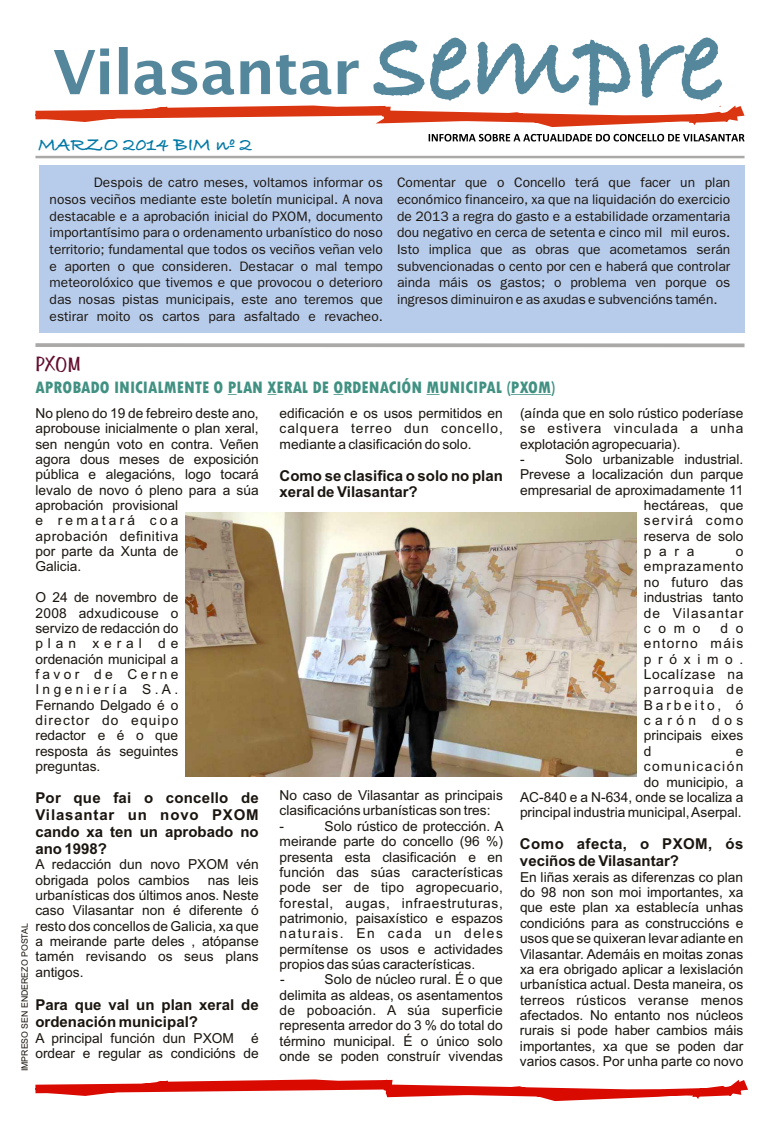
<style>
.page{position:relative;width:780px;height:1134px;background:#fff}
.page>*{position:absolute;margin:0;border:0;box-sizing:border-box;transform-origin:0 0}
.t1{font:20px "Bradley Hand ITCTT Bold";color:#0078a6}
.t2{font:20px "Benguiat Frisky ATT";color:#630d2e}
.t3{font:800 condensed 17.5px "Tw Cen";color:#419183}
.t4{font:700 15px/16.8px "Arial";color:#1a150f}
.t5{font:13.75px/15.4px "Arial";color:#1a150f;text-align:justify}
.t6{font:13.75px/16.6px "Un Dotum";color:#1a150f;text-align:justify}
.t7{font:13.75px "Arial";letter-spacing:.095em;color:#1a150f}
.t8{font:8.75px "Arial";color:#1a150f}
</style>
<div class="page">
<div style="left:39px;top:165px;width:705px;height:168px;background:#b7cbea"></div>
<svg style="left:35px;top:37px;width:709px;height:90px"></svg>
<svg style="left:428px;top:134px;width:316px;height:8px"></svg>
<hr style="left:35px;top:156px;width:709px;height:2px;background:#aaa9a8">
<svg style="left:35px;top:343px;width:709px;height:4px;background:#b1b0af"></svg>
<svg style="left:35px;top:1079px;width:713px;height:23px"></svg>
<img style="left:185px;top:512px;width:451px;height:265px">
<svg style="left:426px;top:394px;width:13px;height:1px"></svg>
<hr style="left:511px;top:394px;width:40px;height:1px;background:#419183">
<h1 class="t1" style="left:38px;top:133px;width:215px">MARZO 2014 BIM nº 2</h1>
<p class="t6" style="left:50px;top:175px;width:335px;text-indent:44px">Despois de catro meses, voltamos informar os nosos veciños mediante este boletín municipal. A nova destacable e a aprobación inicial do PXOM, documento importantísimo para o ordenamento urbanístico do noso territorio; fundamental que todos os veciños veñan velo e aporten o que consideren. Destacar o mal tempo meteorolóxico que tivemos e que provocou o deterioro das nosas pistas municipais, este ano teremos que estirar moito os cartos para asfaltado e revacheo.</p>
<p class="t6" style="left:397px;top:175px;width:335px">Comentar que o Concello terá que facer un plan económico financeiro, xa que na liquidación do exercicio de 2013 a regra do gasto e a estabilidade orzamentaria dou negativo en cerca de setenta e cinco mil mil euros.<br>Isto implica que as obras que acometamos serán subvencionadas o cento por cen e haberá que controlar ainda máis os gastos; o problema ven porque os ingresos diminuiron e as axudas e subvencións tamén.</p>
<h1 class="t2" style="left:35px;top:352px;width:47px">PXOM</h1>
<p class="t3" style="left:35px;top:381px;width:521px">APROBADO INICIALMENTE O PLAN XERAL DE ORDENACIÓN MUNICIPAL (PXOM)</p>
<p class="t5" style="left:520px;top:407px;width:225px;text-align:left">(aínda que en solo rústico poderíase se estivera vinculada a unha explotación agropecuaria).<br>-</p>
<p class="t5" style="left:35px;top:407px;width:225px;text-align:left">No pleno do 19 de febreiro deste ano, aprobouse inicialmente o plan xeral, sen nengún voto en contra. Veñen agora dous meses de exposición pública e alegacións, logo tocará levalo de novo ó pleno para a súa aprobación provisional<br>e rematará coa<br>aprobación definitiva<br>por parte da Xunta de<br>Galicia.</p>
<p class="t5" style="left:35px;top:591px;width:144px">O 24 de novembro de 2008 adxudicouse o servizo de redacción do plan xeral de ordenación municipal a favor de Cerne Ingeniería S.A.<br>Fernando Delgado é o director do equipo redactor e é o que resposta ás seguintes preguntas.</p>
<p class="t5" style="left:279px;top:407px;width:225px">edificación e os usos permitidos en calquera terreo dun concello, mediante a clasificación do solo.</p>
<p class="t5" style="left:565px;top:453px;width:180px">Solo urbanizable industrial.</p>
<p class="t5" style="left:520px;top:468px;width:225px">Prevese a localización dun parque</p>
<p class="t5" style="left:520px;top:483px;width:225px">empresarial de aproximadamente 11</p>
<p class="t5" style="left:644px;top:499px;width:101px">hectáreas, que</p>
<p class="t7" style="left:644px;top:515px;width:101px">servirá como</p>
<p class="t5" style="left:644px;top:529px;width:101px">reserva de solo</p>
<p class="t5" style="left:644px;top:545px;width:52px">para</p>
<p class="t4" style="left:279px;top:468px;width:225px">Como se clasifica o solo no plan xeral de Vilasantar?</p>
<p class="t5" style="left:644px;top:545px;width:101px;text-indent:92px">o emprazamento no futuro das industrias tanto de Vilasantar como</p>
<p class="t5" style="left:644px;top:622px;width:101px;text-indent:76px">d o entorno máis próximo.<br>Localízase na parroquia de Barbeito, ó carón dos principais eixes d</p>
<p class="t5" style="left:520px;top:744px;width:225px;text-align:right">e<br>comunicación<br>do municipio, a<br>AC-840 e a N-634, onde se localiza a principal industria municipal, Aserpal.</p>
<p class="t5" style="left:279px;top:789px;width:225px;text-align:left">No caso de Vilasantar as principais clasificacións urbanísticas son tres:<br>-</p>
<p class="t4" style="left:35px;top:791px;width:225px;text-align:justify">Por que fai o concello de Vilasantar un novo PXOM cando xa ten un aprobado no ano 1998?</p>
<p class="t5" style="left:279px;top:819px;width:226px;text-align:left;text-indent:45px">Solo rústico de protección. A meirande parte do concello (96 %) presenta esta clasificación e en función das súas características pode ser de tipo agropecuario, forestal, augas, infraestruturas, patrimonio, paisaxístico e espazos naturais. En cada un deles permítense os usos e actividades propios das súas características.<br>-</p>
<p class="t4" style="left:520px;top:837px;width:225px">Como afecta, o PXOM, ós veciños de Vilasantar?</p>
<p class="t5" style="left:35px;top:858px;width:225px">A redacción dun novo PXOM vén obrigada polos cambios</p>
<p class="t5" style="left:520px;top:870px;width:225px">En liñas xerais as diferenzas co plan do 98 non son moi importantes, xa que este plan xa establecía unhas condicións para as construccións e usos que se quixeran levar adiante en Vilasantar. Ademáis en moitas zonas xa era obrigado aplicar a lexislación urbanística actual. Desta maneira, os terreos rústicos veranse menos afectados. No entanto nos núcleos rurais si pode haber cambios máis importantes, xa que se poden dar varios casos. Por unha parte co novo</p>
<p class="t5" style="left:35px;top:873px;width:225px;text-indent:172px">nas leis urbanísticas dos últimos anos. Neste caso Vilasantar non é diferente ó resto dos concellos de Galicia, xa que a meirande parte deles , atópanse tamén revisando os seus plans antigos.</p>
<p class="t8" style="left:21px;top:1071px;width:150px;rotate:-90deg">IMPRESO SEN ENDEREZO POSTAL</p>
<p class="t5" style="left:279px;top:973px;width:225px;text-indent:45px">Solo de núcleo rural. É o que delimita as aldeas, os asentamentos de poboación. A súa superficie representa arredor do 3 % do total do término municipal. É o único solo onde se poden construír vivendas</p>
<p class="t4" style="left:35px;top:998px;width:225px">Para que val un plan xeral de ordenación municipal?</p>
<p class="t5" style="left:35px;top:1031px;width:225px">A principal función dun PXOM é ordear e regular as condicións de</p>
</div>
